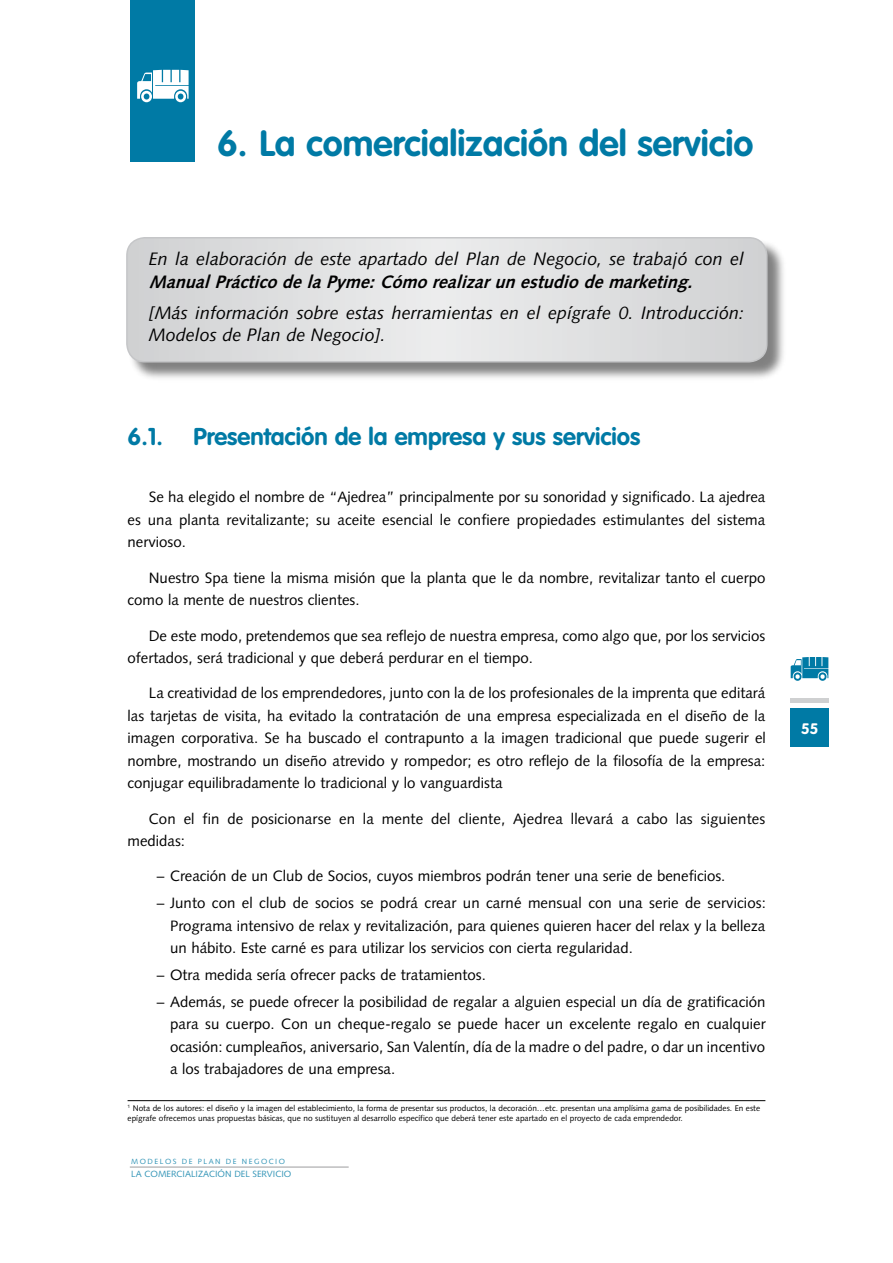
<style>
.page{position:relative;width:893px;height:1263px;background:#fff}
.page>*{position:absolute;margin:0;border:0;box-sizing:border-box;transform-origin:0 0}
.t1{font:700 36px "VAG Rounded";color:#007aa5}
.t2{font:700 24px "VAG Rounded";color:#007aa5}
.t3{font:italic 18px/22.5px "Syntax";color:#000}
.t4{font:italic 700 18px "Syntax";color:#000}
.t5{font:15px/22.5px "Syntax";color:#000}
.t6{font:700 15px "VAG Rounded";color:#fff}
.t7{font:9px "Syntax";color:#3395b7}
.t8{font:8.25px/9.9px "Syntax";color:#000}
.t9{font:7.5px "Syntax";letter-spacing:.2em;color:#3395b7}
</style>
<div class="page">
<div style="left:128px;top:238px;width:658px;height:145px;background:#000;opacity:.5"></div>
<div style="left:127px;top:238px;width:640px;height:124px;background:linear-gradient(to right,#dedfe0,#dedfe0);border-radius:18px"></div>
<div style="left:126px;top:237px;width:641px;height:125px;border:2px solid #c5c6c8;border-radius:18px"></div>
<div style="left:130px;top:0;width:64px;height:162px;background:#007aa5"></div>
<hr style="left:130px;top:1167px;width:219px;height:1px;background:#9c9d9f">
<hr style="left:791px;top:699px;width:38px;height:4px;background:#cfd0d1">
<div style="left:791px;top:709px;width:38px;height:38px;background:#007aa5"></div>
<svg style="left:137px;top:70px;width:52px;height:32px"></svg>
<svg style="left:791px;top:657px;width:37px;height:24px"></svg>
<hr style="left:128px;top:1100px;width:637px;height:1px;background:#000">
<h1 class="t1" style="left:217px;top:122px;width:538px">6. La comercialización del servicio</h1>
<p class="t3" style="left:149px;top:247px;width:597px">En la elaboración de este apartado del Plan de Negocio, se trabajó con el</p>
<p class="t4" style="left:149px;top:271px;width:550px">ManualPrácticodelaPyme:Cómorealizarunestudiodemarketing.</p>
<p class="t3" style="left:149px;top:301px;width:597px">[Más información sobre estas herramientas en el epígrafe 0. Introducción:<br>Modelos de Plan de Negocio].</p>
<h2 class="t2" style="left:128px;top:422px;width:37px">6.1.</h2>
<h2 class="t2" style="left:193px;top:422px;width:448px">Presentación de la empresa y sus servicios</h2>
<p class="t5" style="left:128px;top:486px;width:639px;text-align:justify;text-indent:21px">Se ha elegido el nombre de “Ajedrea” principalmente por su sonoridad y significado. La ajedrea es una planta revitalizante; su aceite esencial le confiere propiedades estimulantes del sistema nervioso.</p>
<p class="t5" style="left:128px;top:566px;width:639px;text-indent:21px">Nuestro Spa tiene la misma misión que la planta que le da nombre, revitalizar tanto el cuerpo como la mente de nuestros clientes.</p>
<p class="t5" style="left:128px;top:624px;width:639px;text-indent:21px">De este modo, pretendemos que sea reflejo de nuestra empresa, como algo que, por los servicios ofertados, será tradicional y que deberá perdurar en el tiempo.</p>
<p class="t5" style="left:128px;top:682px;width:640px;text-align:justify;text-indent:21px">La creatividad de los emprendedores, junto con la de los profesionales de la imprenta que editará las tarjetas de visita, ha evitado la contratación de una empresa especializada en el diseño de la imagen corporativa. Se ha buscado el contrapunto a la imagen tradicional que puede sugerir el nombre, mostrando un diseño atrevido y rompedor; es otro reflejo de la filosofía de la empresa: conjugar equilibradamente lo tradicional y lo vanguardista</p>
<p class="t5" style="left:128px;top:807px;width:639px;text-indent:21px">Con el fin de posicionarse en la mente del cliente, Ajedrea llevará a cabo las siguientes medidas:</p>
<p class="t5" style="left:156px;top:863px;width:611px;line-height:26.7px">− Creación de un Club de Socios, cuyos miembros podrán tener una serie de beneficios.<br>− Junto con el club de socios se podrá crear un carné mensual con una serie de servicios:</p>
<p class="t5" style="left:170px;top:914px;width:597px">Programa intensivo de relax y revitalización, para quienes quieren hacer del relax y la belleza un hábito. Este carné es para utilizar los servicios con cierta regularidad.</p>
<p class="t5" style="left:156px;top:961px;width:611px;line-height:26.7px">− Otra medida sería ofrecer packs de tratamientos.<br>− Además, se puede ofrecer la posibilidad de regalar a alguien especial un día de gratificación</p>
<p class="t5" style="left:170px;top:1013px;width:597px;text-align:justify">para su cuerpo. Con un cheque-regalo se puede hacer un excelente regalo en cualquier ocasión: cumpleaños, aniversario, San Valentín, día de la madre o del padre, o dar un incentivo a los trabajadores de una empresa.</p>
<p class="t8" style="left:128px;top:1103px;width:634px"><sup>1</sup> Nota de los autores: el diseño y la imagen del establecimiento, la forma de presentar sus productos, la decoración…etc. presentan una amplísima gama de posibilidades. En este epígrafe ofrecemos unas propuestas básicas, que no sustituyen al desarrollo específico que deberá tener este apartado en el proyecto de cada emprendedor.</p>
<p class="t9" style="left:131px;top:1157px;width:155px">MODELOS DE PLAN DE NEGOCIO</p>
<p class="t7" style="left:131px;top:1169px;width:162px">LA COMERCIALIZACIÓN DEL SERVICIO</p>
<p class="t6" style="left:801px;top:720px;width:19px">55</p>
</div>
